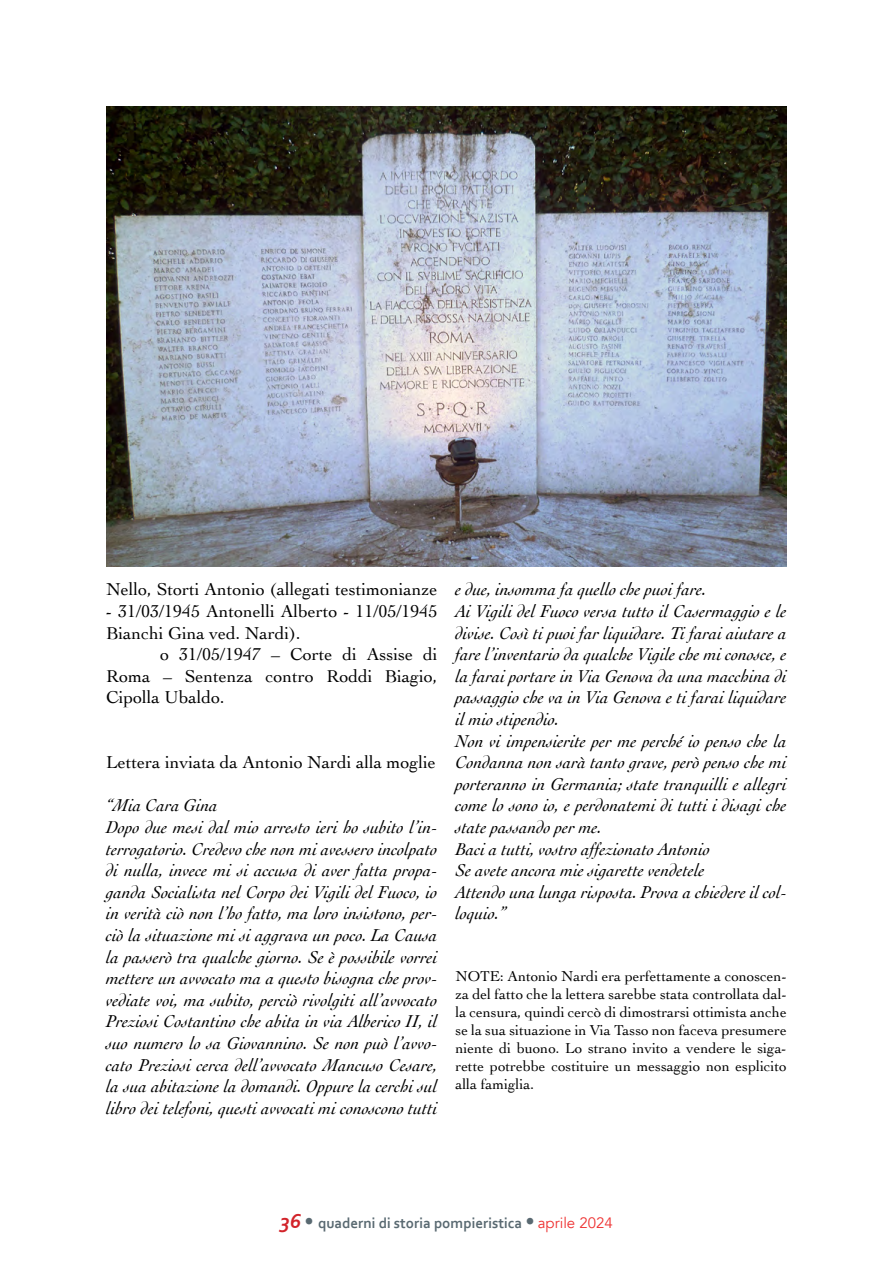
<style>
.page{position:relative;width:893px;height:1263px;background:#fff}
.page>*{position:absolute;margin:0;border:0;box-sizing:border-box;transform-origin:0 0}
.t1{font:italic 18px/21.6px "Cochin";color:#000}
.t2{font:18px/21.6px "Cochin";color:#000}
.t3{font:15px/18px "Cochin";color:#000;text-align:justify}
.t4{font:700 15px "Corbel";color:#596971}
.s1{font-style:italic;font-size:21px;color:#d2232a}
.s2{font-size:21px}
.s3{font-family:"Avenir";font-weight:400;color:#ee3131}
</style>
<div class="page">
<img style="left:106px;top:106px;width:681px;height:461px">
<p class="t2" style="left:106px;top:578px;width:333px">Nello, Storti Antonio (allegati testimonianze</p>
<p class="t2" style="left:106px;top:599px;width:333px">- 31/03/1945 Antonelli Alberto - 11/05/1945<br>Bianchi Gina ved. Nardi).</p>
<p class="t2" style="left:106px;top:643px;width:333px;text-align:justify;text-indent:54px">o 31/05/1947 – Corte di Assise di Roma – Sentenza contro Roddi Biagio, Cipolla Ubaldo.</p>
<p class="t2" style="left:106px;top:751px;width:331px">Lettera inviata da Antonio Nardi alla moglie</p>
<p class="t1" style="left:106px;top:794px;width:333px">“Mia Cara Gina<br>Dopo due mesi dal mio arresto ieri ho subito l’in&shy;terrogatorio. Credevo che non mi avessero incolpato di nulla, invece mi si accusa di aver fatta propa&shy;ganda Socialista nel Corpo dei Vigili del Fuoco, io in verità ciò non l’ho fatto, ma loro insistono, per&shy;ciò la situazione mi si aggrava un poco. La Causa la passerò tra qualche giorno. Se è possibile vorrei mettere un avvocato ma a questo bisogna che prov&shy;vediate voi, ma subito, perciò rivolgiti all’avvocato Preziosi Costantino che abita in via Alberico II, il suo numero lo sa Giovannino. Se non può l’avvo&shy;cato Preziosi cerca dell’avvocato Mancuso Cesare, la sua abitazione la domandi. Oppure la cerchi sul libro dei telefoni, questi avvocati mi conoscono tutti</p>
<p class="t1" style="left:455px;top:578px;width:333px">e due, insomma fa quello che puoi fare.<br>Ai Vigili del Fuoco versa tutto il Casermaggio e le divise. Così ti puoi far liquidare. Ti farai aiutare a fare l’inventario da qualche Vigile che mi conosce, e la farai portare in Via Genova da una macchina di passaggio che va in Via Genova e ti farai liquidare il mio stipendio.<br>Non vi impensierite per me perché io penso che la Condanna non sarà tanto grave, però penso che mi porteranno in Germania; state tranquilli e allegri come lo sono io, e perdonatemi di tutti i disagi che state passando per me.<br>Baci a tutti, vostro affezionato Antonio<br>Se avete ancora mie sigarette vendetele<br>Attendo una lunga risposta. Prova a chiedere il col&shy;loquio.”</p>
<p class="t3" style="left:455px;top:966px;width:333px">NOTE: Antonio Nardi era perfettamente a conoscen&shy;za del fatto che la lettera sarebbe stata controllata dal&shy;la censura, quindi cercò di dimostrarsi ottimista anche se la sua situazione in Via Tasso non faceva presumere niente di buono. Lo strano invito a vendere le siga&shy;rette potrebbe costituire un messaggio non esplicito alla famiglia.</p>
<p class="t4" style="left:280px;top:1213px;width:334px"><span class="s1">36</span> <span class="s2">•</span> quaderni di storia pompieristica <span class="s2">•</span> <span class="s3">aprile 2024</span></p>
</div>
